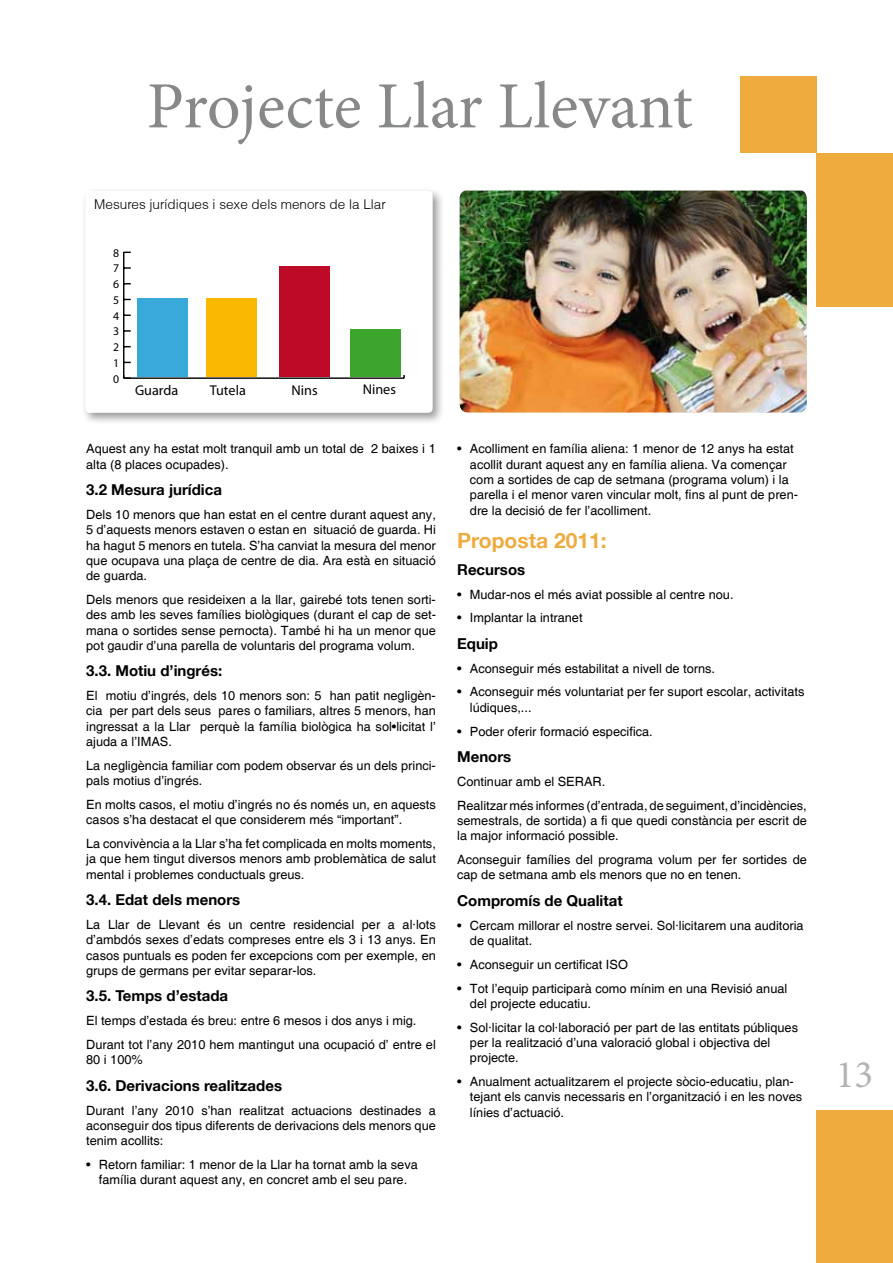
<style>
.page{position:relative;width:893px;height:1263px;background:#fff}
.page>*{position:absolute;margin:0;border:0;box-sizing:border-box;transform-origin:0 0}
.t1{font:66px "Minion Pro";color:#87888a}
.t2{font:39px "Minion Pro";color:#b1b3b4}
.t3{font:700 21px "Helvetica 75";color:#f0ab3f}
.t4{font:700 15px "Helvetica 75";color:#000}
.t5{font:14.25px "Myriad Pro";color:#000}
.t6{font:300 13.5px "Helvetica";color:#000}
.t7{font:12.75px/15.3px "Helvetica";color:#000}
.t8{font:11.85px "Myriad Pro";color:#000}
</style>
<div class="page">
<div style="left:740px;top:77px;width:76px;height:76px;background:#f0ab3f"></div>
<div style="left:816px;top:153px;width:77px;height:153px;background:#f0ab3f"></div>
<div style="left:816px;top:1110px;width:77px;height:153px;background:#f0ab3f"></div>
<div style="left:81px;top:187px;width:364px;height:238px;background:#000;opacity:.4"></div>
<div style="left:85px;top:191px;width:348px;height:222px;background:#fff;border-radius:4px"></div>
<hr style="left:124px;top:377px;width:280px;height:2px;background:#000">
<hr style="left:123px;top:252px;width:1px;height:126px;background:#000">
<svg style="left:124px;top:330px;width:7px;height:2px"></svg>
<svg style="left:124px;top:314px;width:7px;height:2px"></svg>
<svg style="left:124px;top:267px;width:7px;height:2px"></svg>
<div style="left:350px;top:329px;width:50px;height:48px;background:#3ca52b"></div>
<div style="left:279px;top:267px;width:51px;height:110px;background:#bd0a26"></div>
<div style="left:206px;top:298px;width:51px;height:79px;background:#fab900"></div>
<div style="left:138px;top:298px;width:50px;height:79px;background:#39a9dc"></div>
<img style="left:460px;top:191px;width:347px;height:221px">
<h1 class="t1" style="left:147px;top:62px;width:548px">Projecte Llar Llevant</h1>
<p class="t6" style="left:94px;top:196px;width:293px">Mesures jurídiques i sexe dels menors de la Llar</p>
<p class="t8" style="left:113px;top:245px;width:8px">8</p>
<p class="t8" style="left:113px;top:261px;width:8px">7</p>
<p class="t8" style="left:113px;top:277px;width:8px">6</p>
<p class="t8" style="left:113px;top:293px;width:8px">5</p>
<p class="t8" style="left:113px;top:308px;width:8px">4</p>
<p class="t8" style="left:113px;top:324px;width:8px">3</p>
<p class="t8" style="left:113px;top:340px;width:8px">2</p>
<p class="t8" style="left:113px;top:356px;width:8px">1</p>
<p class="t8" style="left:113px;top:371px;width:8px">0</p>
<p class="t5" style="left:135px;top:381px;width:45px">Guarda</p>
<p class="t5" style="left:210px;top:381px;width:38px">Tutela</p>
<p class="t5" style="left:292px;top:381px;width:28px">Nins</p>
<p class="t5" style="left:363px;top:380px;width:35px">Nines</p>
<p class="t7" style="left:86px;top:442px;width:351px">Aquest any ha estat molt tranquil amb un total de 2 baixes i 1 alta (8 places ocupades).</p>
<p class="t4" style="left:86px;top:480px;width:137px">3.2 Mesura jurídica</p>
<p class="t7" style="left:86px;top:507px;width:351px;text-align:justify">Dels 10 menors que han estat en el centre durant aquest any, 5 d’aquests menors estaven o estan en situació de guarda. Hi ha hagut 5 menors en tutela. S’ha canviat la mesura del menor que ocupava una plaça de centre de dia. Ara està en situació de guarda.</p>
<p class="t7" style="left:86px;top:592px;width:351px;text-align:justify">Dels menors que resideixen a la llar, gairebé tots tenen sorti&shy;des amb les seves famílies biològiques (durant el cap de set&shy;mana o sortides sense pernocta). També hi ha un menor que pot gaudir d’una parella de voluntaris del programa volum.</p>
<p class="t4" style="left:86px;top:662px;width:138px">3.3. Motiu d’ingrés:</p>
<p class="t7" style="left:86px;top:688px;width:351px;text-align:justify">El motiu d’ingrés, dels 10 menors son: 5 han patit negligèn&shy;cia per part dels seus pares o familiars, altres 5 menors, han ingressat a la Llar perquè la família biològica ha sol•licitat l’ ajuda a l’IMAS.</p>
<p class="t7" style="left:86px;top:758px;width:351px">La negligència familiar com podem observar és un dels princi&shy;pals motius d’ingrés.</p>
<p class="t7" style="left:86px;top:797px;width:351px">En molts casos, el motiu d’ingrés no és només un, en aquests casos s’ha destacat el que considerem més “important”.</p>
<p class="t7" style="left:86px;top:836px;width:351px;text-align:justify">La convivència a la Llar s’ha fet complicada en molts moments, ja que hem tingut diversos menors amb problemàtica de salut mental i problemes conductuals greus.</p>
<p class="t4" style="left:86px;top:890px;width:156px">3.4. Edat dels menors</p>
<p class="t7" style="left:86px;top:917px;width:351px;text-align:justify">La Llar de Llevant és un centre residencial per a al·lots d’ambdós sexes d’edats compreses entre els 3 i 13 anys. En casos puntuals es poden fer excepcions com per exemple, en grups de germans per evitar separar-los.</p>
<p class="t4" style="left:86px;top:987px;width:143px">3.5. Temps d’estada</p>
<p class="t7" style="left:86px;top:1009px;width:351px;line-height:23.9px">El temps d’estada és breu: entre 6 mesos i dos anys i mig.<br>Durant tot l’any 2010 hem mantingut una ocupació d’ entre el</p>
<p class="t7" style="left:86px;top:1053px;width:58px">80 i 100%</p>
<p class="t4" style="left:86px;top:1076px;width:197px">3.6. Derivacions realitzades</p>
<p class="t7" style="left:86px;top:1103px;width:351px;text-align:justify">Durant l’any 2010 s’han realitzat actuacions destinades a aconseguir dos tipus diferents de derivacions dels menors que tenim acollits:</p>
<p class="t7" style="left:86px;top:1157px;width:333px;text-align:center">• Retorn familiar: 1 menor de la Llar ha tornat amb la seva família durant aquest any, en concret amb el seu pare.</p>
<p class="t7" style="left:470px;top:442px;width:330px;text-indent:-13px">• Acolliment en família aliena: 1 menor de 12 anys ha estat acollit durant aquest any en família aliena. Va començar com a sortides de cap de setmana (programa volum) i la parella i el menor varen vincular molt, fins al punt de pren&shy;dre la decisió de fer l’acolliment.</p>
<h3 class="t3" style="left:457px;top:528px;width:151px">Proposta 2011:</h3>
<p class="t4" style="left:457px;top:560px;width:70px">Recursos</p>
<p class="t7" style="left:457px;top:587px;width:278px">• Mudar-nos el més aviat possible al centre nou.</p>
<p class="t7" style="left:457px;top:611px;width:127px">• Implantar la intranet</p>
<p class="t4" style="left:457px;top:634px;width:42px">Equip</p>
<p class="t7" style="left:457px;top:661px;width:259px">• Aconseguir més estabilitat a nivell de torns.</p>
<p class="t7" style="left:470px;top:685px;width:336px;text-indent:-13px">• Aconseguir més voluntariat per fer suport escolar, activitats lúdiques,...</p>
<p class="t7" style="left:457px;top:724px;width:197px">• Poder oferir formació especifica.</p>
<p class="t4" style="left:457px;top:747px;width:56px">Menors</p>
<p class="t7" style="left:457px;top:770px;width:351px;line-height:23.9px">Continuar amb el SERAR.<br>Realitzar més informes (d’entrada, de seguiment, d’incidències,</p>
<p class="t7" style="left:457px;top:813px;width:351px">semestrals, de sortida) a fi que quedi constància per escrit de la major informació possible.</p>
<p class="t7" style="left:457px;top:852px;width:351px">Aconseguir famílies del programa volum per fer sortides de cap de setmana amb els menors que no en tenen.</p>
<p class="t4" style="left:457px;top:891px;width:167px">Compromís de Qualitat</p>
<p class="t7" style="left:470px;top:918px;width:335px;text-indent:-13px">• Cercam millorar el nostre servei. Sol·licitarem una auditoria de qualitat.</p>
<p class="t7" style="left:457px;top:957px;width:172px">• Aconseguir un certificat ISO</p>
<p class="t7" style="left:470px;top:981px;width:319px;text-indent:-13px">• Tot l’equip participarà como mínim en una Revisió anual del projecte educatiu.</p>
<p class="t7" style="left:470px;top:1020px;width:330px;text-indent:-13px">• Sol·licitar la col·laboració per part de las entitats públiques per la realització d’una valoració global i objectiva del projecte.</p>
<p class="t7" style="left:470px;top:1074px;width:334px;text-indent:-13px">• Anualment actualitzarem el projecte sòcio-educatiu, plan&shy;tejant els canvis necessaris en l’organització i en les noves línies d’actuació.</p>
<h2 class="t2" style="left:836px;top:1049px;width:39px">13</h2>
</div>
